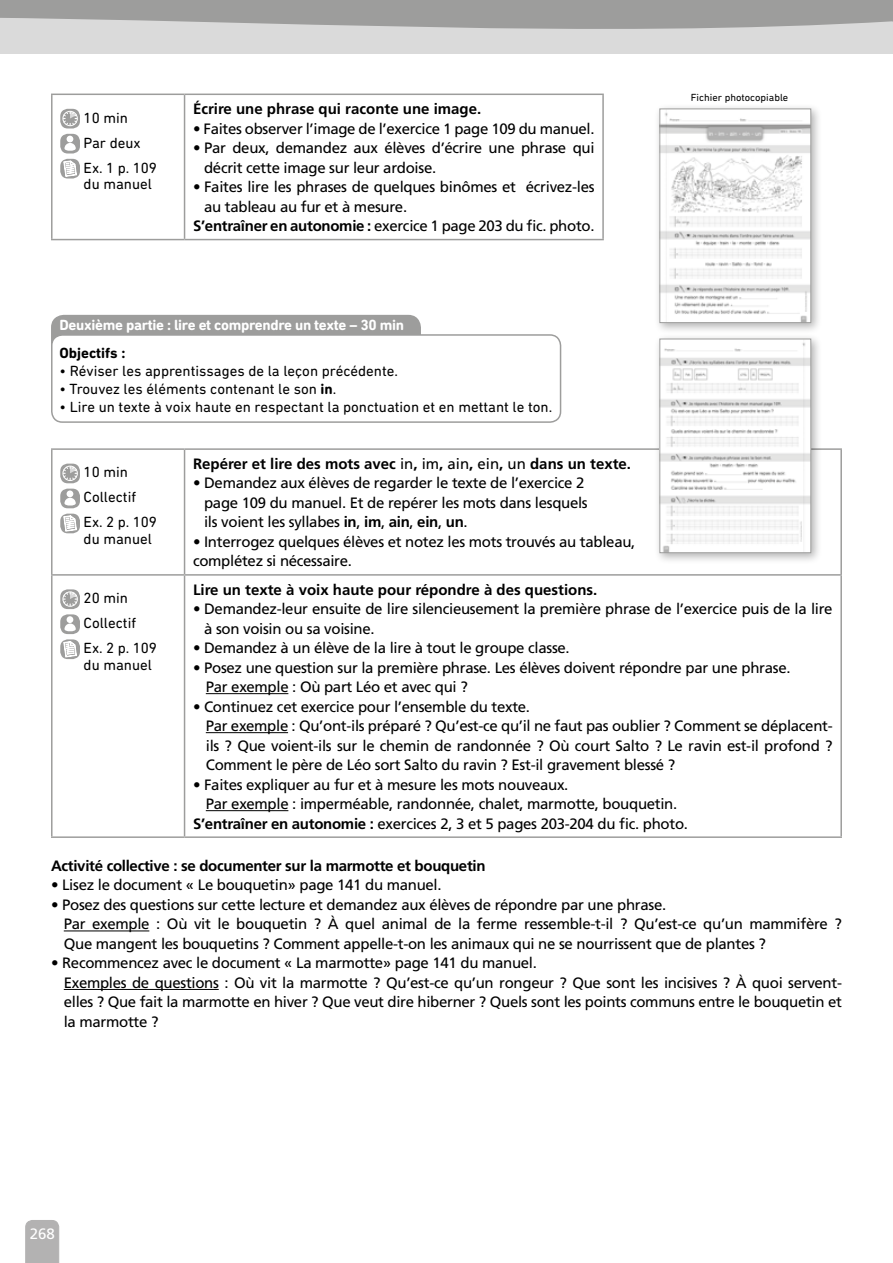
<style>
.page{position:relative;width:893px;height:1263px;background:#fff}
.page>*{position:absolute;margin:0;border:0;box-sizing:border-box;transform-origin:0 0}
.t1{font:15px/19.5px "Frutiger LT Std";letter-spacing:-.02em;color:#000}
.t2{font:15px/25px "DIN Next Rounded LT Pro";color:#000}
.t3{font:700 15px "Frutiger LT Std";color:#000}
.t4{font:700 15px "Frutiger LT Std";letter-spacing:-.02em;color:#000}
.t5{font:700 15px "DIN Next Rounded LT Pro";letter-spacing:-.02em;color:#fff}
.t6{font:700 15px "DIN Next Rounded LT Pro";color:#000}
.t7{font:15px "Frutiger LT Std";color:#fff}
.t8{font:10.5px "DIN Next Rounded LT Pro";color:#000}
.s1{font-weight:700}
.s2{font-weight:400}
</style>
<div class="page">
<div style="left:0;top:6px;width:893px;height:48px;background:#dadada"></div>
<svg style="left:25px;top:1220px;width:34px;height:43px"></svg>
<svg style="left:0;top:13px;width:893px;height:16px"></svg>
<div style="left:0;top:0;width:893px;height:13px;background:#9d9d9c"></div>
<div style="left:51px;top:315px;width:370px;height:47px;background:#9d9d9c;border-radius:13px"></div>
<div style="left:52px;top:335px;width:509px;height:87px;background:#fff;border-radius:11px"></div>
<div style="left:51px;top:334px;width:510px;height:89px;border:2px solid #9d9d9c;border-radius:11px"></div>
<hr style="left:64px;top:930px;width:85px;height:1px;background:#000">
<hr style="left:64px;top:989px;width:155px;height:1px;background:#000">
<hr style="left:51px;top:448px;width:134px;height:2px;background:#9d9d9c">
<hr style="left:51px;top:450px;width:2px;height:124px;background:#9d9d9c">
<hr style="left:185px;top:448px;width:657px;height:2px;background:#9d9d9c">
<hr style="left:184px;top:450px;width:1px;height:124px;background:#9d9d9c">
<hr style="left:840px;top:450px;width:2px;height:124px;background:#9d9d9c">
<hr style="left:51px;top:574px;width:134px;height:2px;background:#9d9d9c">
<hr style="left:51px;top:576px;width:2px;height:260px;background:#9d9d9c">
<hr style="left:185px;top:574px;width:657px;height:2px;background:#9d9d9c">
<hr style="left:184px;top:576px;width:1px;height:260px;background:#9d9d9c">
<hr style="left:840px;top:576px;width:2px;height:260px;background:#9d9d9c">
<hr style="left:51px;top:836px;width:134px;height:2px;background:#9d9d9c">
<hr style="left:185px;top:836px;width:657px;height:2px;background:#9d9d9c">
<div style="left:60px;top:464px;width:20px;height:19px;background:#9d9d9c;border-radius:8px"></div>
<div style="left:62px;top:466px;width:16px;height:15px;border:1px solid #fff;border-radius:50%"></div>
<svg style="left:63px;top:466px;width:14px;height:14px"></svg>
<div style="left:60px;top:489px;width:20px;height:19px;background:#9d9d9c;border-radius:8px"></div>
<div style="left:67px;top:490px;width:6px;height:7px;background:#fff;border-radius:50%"></div>
<svg style="left:64px;top:498px;width:12px;height:8px"></svg>
<div style="left:60px;top:514px;width:20px;height:19px;background:#9d9d9c;border-radius:8px"></div>
<svg style="left:63px;top:515px;width:14px;height:17px"></svg>
<div style="left:60px;top:589px;width:20px;height:20px;background:#9d9d9c;border-radius:8px"></div>
<div style="left:62px;top:591px;width:16px;height:16px;border:1px solid #fff;border-radius:50%"></div>
<svg style="left:63px;top:592px;width:14px;height:14px"></svg>
<div style="left:60px;top:614px;width:20px;height:20px;background:#9d9d9c;border-radius:8px"></div>
<div style="left:67px;top:616px;width:6px;height:7px;background:#fff;border-radius:50%"></div>
<svg style="left:64px;top:623px;width:12px;height:9px"></svg>
<div style="left:60px;top:639px;width:20px;height:20px;background:#9d9d9c;border-radius:8px"></div>
<svg style="left:63px;top:641px;width:14px;height:17px"></svg>
<hr style="left:206px;top:693px;width:82px;height:1px;background:#000">
<hr style="left:206px;top:732px;width:82px;height:1px;background:#000">
<hr style="left:206px;top:810px;width:82px;height:1px;background:#000">
<div style="left:654px;top:333px;width:169px;height:232px;background:#000;opacity:.3"></div>
<img style="left:661px;top:341px;width:148px;height:210px">
<div style="left:659px;top:339px;width:152px;height:214px;border:1px solid #9d9d9c"></div>
<div style="left:654px;top:103px;width:169px;height:232px;background:#000;opacity:.3"></div>
<img style="left:661px;top:111px;width:148px;height:210px">
<div style="left:659px;top:109px;width:152px;height:214px;border:1px solid #9d9d9c"></div>
<svg style="left:53px;top:95px;width:549px;height:144px"></svg>
<hr style="left:51px;top:94px;width:134px;height:1px;background:#9d9d9c">
<hr style="left:51px;top:95px;width:2px;height:144px;background:#9d9d9c">
<hr style="left:185px;top:94px;width:419px;height:1px;background:#9d9d9c">
<hr style="left:184px;top:95px;width:1px;height:144px;background:#9d9d9c">
<hr style="left:602px;top:95px;width:2px;height:144px;background:#9d9d9c">
<hr style="left:51px;top:239px;width:134px;height:1px;background:#9d9d9c">
<hr style="left:185px;top:239px;width:419px;height:1px;background:#9d9d9c">
<div style="left:60px;top:109px;width:20px;height:19px;background:#9d9d9c;border-radius:8px"></div>
<div style="left:62px;top:111px;width:16px;height:15px;border:1px solid #fff;border-radius:50%"></div>
<svg style="left:63px;top:111px;width:14px;height:15px"></svg>
<div style="left:60px;top:134px;width:20px;height:19px;background:#9d9d9c;border-radius:8px"></div>
<svg style="left:64px;top:136px;width:12px;height:15px"></svg>
<div style="left:60px;top:159px;width:20px;height:19px;background:#9d9d9c;border-radius:8px"></div>
<svg style="left:63px;top:160px;width:14px;height:17px"></svg>
<p class="t2" style="left:84px;top:105px;width:75px">10 min<br>Par deux<br>Ex. 1 p. 109</p>
<p class="t2" style="left:84px;top:171px;width:70px">du manuel</p>
<p class="t3" style="left:193px;top:100px;width:290px">Écrire une phrase qui raconte une image.</p>
<p class="t1" style="left:193px;top:119px;width:403px">• Faites observer l’image de l’exercice 1 page 109 du manuel.</p>
<p class="t1" style="left:204px;top:138px;width:392px;text-indent:-11px">• Par deux, demandez aux élèves d’écrire une phrase qui décrit cette image sur leur ardoise.</p>
<p class="t1" style="left:193px;top:177px;width:403px">• Faites lire les phrases de quelques binômes et écrivez-les</p>
<p class="t1" style="left:204px;top:197px;width:205px">au tableau au fur et à mesure.</p>
<p class="t1" style="left:193px;top:216px;width:403px"><span class="s1">S’entraîner en autonomie :</span> exercice 1 page 203 du fic. photo.</p>
<p class="t5" style="left:60px;top:316px;width:346px">Deuxième partie : lire et comprendre un texte – 30 min</p>
<p class="t6" style="left:60px;top:344px;width:67px">Objectifs :</p>
<p class="t2" style="left:60px;top:358px;width:340px">• Réviser les apprentissages de la leçon précédente.</p>
<p class="t2" style="left:60px;top:376px;width:278px">• Trouvez les éléments contenant le son <span class="s1">in</span>.</p>
<p class="t2" style="left:60px;top:394px;width:494px">• Lire un texte à voix haute en respectant la ponctuation et en mettant le ton.</p>
<p class="t2" style="left:84px;top:459px;width:75px">10 min<br>Collectif<br>Ex. 2 p. 109</p>
<p class="t2" style="left:84px;top:526px;width:70px">du manuel</p>
<p class="t3" style="left:193px;top:455px;width:439px">Repérer et lire des mots avec <span class="s2">in</span>, <span class="s2">im</span>, <span class="s2">ain</span>, <span class="s2">ein</span>, <span class="s2">un</span> dans un texte.</p>
<p class="t1" style="left:204px;top:473px;width:385px;text-indent:-11px">• Demandez aux élèves de regarder le texte de l’exercice 2 page 109 du manuel. Et de repérer les mots dans lesquels ils voient les syllabes <span class="s1">in</span>, <span class="s1">im</span>, <span class="s1">ain</span>, <span class="s1">ein</span>, <span class="s1">un</span>.</p>
<p class="t1" style="left:193px;top:532px;width:444px">• Interrogez quelques élèves et notez les mots trouvés au tableau, complétez si nécessaire.</p>
<p class="t8" style="left:691px;top:92px;width:99px">Fichier photocopiable</p>
<p class="t3" style="left:193px;top:581px;width:406px">Lire un texte à voix haute pour répondre à des questions.</p>
<p class="t1" style="left:204px;top:599px;width:630px;text-indent:-11px">• Demandez-leur ensuite de lire silencieusement la première phrase de l’exercice puis de la lire à son voisin ou sa voisine.</p>
<p class="t1" style="left:193px;top:638px;width:378px">• Demandez à un élève de la lire à tout le groupe classe.</p>
<p class="t1" style="left:206px;top:658px;width:586px;text-indent:-13px">• Posez une question sur la première phrase. Les élèves doivent répondre par une phrase.<br>Par exemple : Où part Léo et avec qui ?</p>
<p class="t1" style="left:206px;top:697px;width:628px;text-indent:-13px">• Continuez cet exercice pour l’ensemble du texte.<br>Par exemple : Qu’ont-ils préparé ? Qu’est-ce qu’il ne faut pas oublier ? Comment se déplacent&shy;ils ? Que voient-ils sur le chemin de randonnée ? Où court Salto ? Le ravin est-il profond ?<br>Comment le père de Léo sort Salto du ravin ? Est-il gravement blessé ?</p>
<p class="t1" style="left:193px;top:775px;width:377px">• Faites expliquer au fur et à mesure les mots nouveaux.</p>
<p class="t1" style="left:206px;top:794px;width:473px">Par exemple : imperméable, randonnée, chalet, marmotte, bouquetin.</p>
<p class="t1" style="left:193px;top:814px;width:496px"><span class="s1">S’entraîner en autonomie :</span> exercices 2, 3 et 5 pages 203-204 du fic. photo.</p>
<p class="t4" style="left:51px;top:857px;width:436px">Activité collective : se documenter sur la marmotte et bouquetin</p>
<p class="t1" style="left:51px;top:875px;width:392px">• Lisez le document « Le bouquetin» page 141 du manuel.</p>
<p class="t1" style="left:64px;top:895px;width:780px;text-indent:-13px">• Posez des questions sur cette lecture et demandez aux élèves de répondre par une phrase.<br>Par exemple : Où vit le bouquetin ? À quel animal de la ferme ressemble-t-il ? Qu’est-ce qu’un mammifère ?<br>Que mangent les bouquetins ? Comment appelle-t-on les animaux qui ne se nourrissent que de plantes ?</p>
<p class="t1" style="left:64px;top:953px;width:780px;text-indent:-13px">• Recommencez avec le document « La marmotte» page 141 du manuel.<br>Exemples de questions : Où vit la marmotte ? Qu’est-ce qu’un rongeur ? Que sont les incisives ? À quoi servent&shy;elles ? Que fait la marmotte en hiver ? Que veut dire hiberner ? Quels sont les points communs entre le bouquetin et la marmotte ?</p>
<p class="t2" style="left:84px;top:585px;width:75px">20 min<br>Collectif<br>Ex. 2 p. 109</p>
<p class="t2" style="left:84px;top:652px;width:70px">du manuel</p>
<p class="t7" style="left:30px;top:1224px;width:27px">268</p>
</div>
